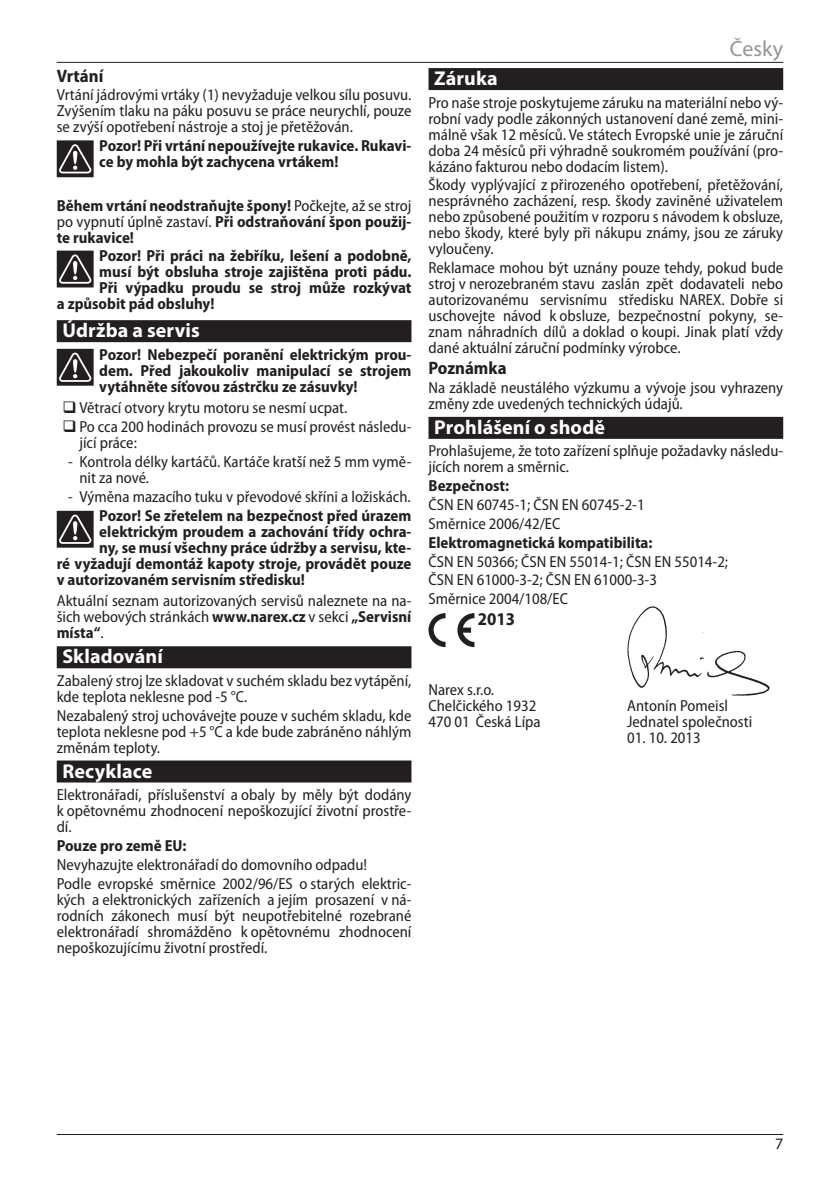
<style>
.page{position:relative;width:840px;height:1191px;background:#fff}
.page>*{position:absolute;margin:0;border:0;box-sizing:border-box;transform-origin:0 0}
.t1{font:22px "Myriad Pro";color:#939598}
.t2{font:700 20px "Myriad Pro";letter-spacing:.005em;color:#fff}
.t3{font:700 semi-condensed 18px "Myriad Pro";color:#231f20}
.t4{font:semi-condensed 16px/16px "Myriad Pro";color:#231f20}
.t5{font:700 semi-condensed 16px/16px "Myriad Pro";color:#231f20;text-align:justify}
.t6{font:16px "Myriad Pro";color:#231f20}
.s1{font-weight:400}
.s2{font-weight:700}
</style>
<div class="page">
<hr style="left:57px;top:62px;width:725px;height:1px;background:#231f20">
<hr style="left:57px;top:1134px;width:725px;height:1px;background:#231f20">
<div style="left:57px;top:320px;width:354px;height:22px;background:#231f20"></div>
<div style="left:57px;top:646px;width:354px;height:22px;background:#231f20"></div>
<div style="left:57px;top:760px;width:354px;height:22px;background:#231f20"></div>
<svg style="left:57px;top:140px;width:37px;height:37px"></svg>
<svg style="left:57px;top:251px;width:37px;height:36px"></svg>
<svg style="left:57px;top:349px;width:37px;height:37px"></svg>
<svg style="left:57px;top:511px;width:37px;height:36px"></svg>
<div style="left:428px;top:68px;width:354px;height:22px;background:#231f20"></div>
<div style="left:428px;top:417px;width:354px;height:22px;background:#231f20"></div>
<svg style="left:428px;top:613px;width:46px;height:34px"></svg>
<img style="left:627px;top:606px;width:141px;height:89px">
<p class="t3" style="left:57px;top:65px;width:48px">Vrtání</p>
<p class="t4" style="left:57px;top:87px;width:356px;text-align:justify">Vrtání jádrovými vrtáky (1) nevyžaduje velkou sílu posuvu.<br>Zvýšením tlaku na páku posuvu se práce neurychlí, pouze se zvýší opotřebení nástroje a stoj je přetěžován.</p>
<p class="t5" style="left:99px;top:138px;width:313px">Pozor! Při vrtání nepoužívejte rukavice. Rukavi&shy;ce by mohla být zachycena vrtákem!</p>
<p class="t5" style="left:57px;top:197px;width:356px">Během vrtání neodstraňujte špony! <span class="s1">Počkejte, až se stroj po vypnutí úplně zastaví.</span> Při odstraňování špon použij&shy;te rukavice!</p>
<p class="t5" style="left:99px;top:248px;width:313px">Pozor! Při práci na žebříku, lešení a podobně,</p>
<p class="t5" style="left:99px;top:264px;width:313px">musí být obsluha stroje zajištěna proti pádu.</p>
<p class="t5" style="left:99px;top:280px;width:313px">Při výpadku proudu se stroj může rozkývat</p>
<p class="t5" style="left:57px;top:296px;width:159px">a způsobit pád obsluhy!</p>
<p class="t2" style="left:62px;top:317px;width:139px">Údržba a servis</p>
<p class="t5" style="left:99px;top:346px;width:313px">Pozor! Nebezpečí poranění elektrickým prou&shy;dem. Před jakoukoliv manipulací se strojem vytáhněte síťovou zástrčku ze zásuvky!</p>
<p class="t4" style="left:79px;top:399px;width:333px;line-height:18.8px">Větrací otvory krytu motoru se nesmí ucpat.<br>Po cca 200 hodinách provozu se musí provést následu-</p>
<p class="t4" style="left:79px;top:435px;width:59px">jící práce:</p>
<p class="t4" style="left:79px;top:454px;width:333px;text-indent:-11px">- Kontrola délky kartáčů. Kartáče kratší než 5 mm vymě&shy;nit za nové.</p>
<p class="t4" style="left:68px;top:489px;width:344px">- Výměna mazacího tuku v převodové skříni a ložiskách.</p>
<p class="t5" style="left:99px;top:507px;width:313px">Pozor! Se zřetelem na bezpečnost před úrazem</p>
<p class="t5" style="left:99px;top:523px;width:313px">elektrickým proudem a zachování třídy ochra-</p>
<p class="t5" style="left:99px;top:539px;width:313px">ny, se musí všechny práce údržby a servisu, kte-</p>
<p class="t5" style="left:57px;top:555px;width:356px">ré vyžadují demontáž kapoty stroje, provádět pouze</p>
<p class="t5" style="left:57px;top:571px;width:250px">v autorizovaném servisním středisku!</p>
<p class="t4" style="left:57px;top:593px;width:356px;text-align:justify">Aktuální seznam autorizovaných servisů naleznete na na&shy;šich webových stránkách <span class="s2">www.narex.cz</span> v sekci <span class="s2">„Servisní místa“</span>.</p>
<p class="t2" style="left:62px;top:643px;width:102px">Skladování</p>
<p class="t4" style="left:57px;top:673px;width:356px">Zabalený stroj lze skladovat v suchém skladu bez vytápění, kde teplota neklesne pod -5 °C.</p>
<p class="t4" style="left:57px;top:707px;width:356px;text-align:justify">Nezabalený stroj uchovávejte pouze v suchém skladu, kde teplota neklesne pod +5 °C a kde bude zabráněno náhlým změnám teploty.</p>
<p class="t2" style="left:62px;top:757px;width:91px">Recyklace</p>
<p class="t4" style="left:57px;top:787px;width:356px;text-align:justify">Elektronářadí, příslušenství a obaly by měly být dodány k opětovnému zhodnocení nepoškozující životní prostře&shy;dí.</p>
<p class="t5" style="left:57px;top:837px;width:131px">Pouze pro země EU:</p>
<p class="t4" style="left:57px;top:855px;width:356px;line-height:18.8px">Nevyhazujte elektronářadí do domovního odpadu!<br>Podle evropské směrnice 2002/96/ES o starých elektric-</p>
<p class="t4" style="left:57px;top:891px;width:356px;text-align:justify">kých a elektronických zařízeních a jejím prosazení v ná&shy;rodních zákonech musí být neupotřebitelné rozebrané elektronářadí shromážděno k opětovnému zhodnocení nepoškozujícímu životní prostředí.</p>
<h1 class="t1" style="left:729px;top:35px;width:55px">Česky</h1>
<p class="t2" style="left:434px;top:65px;width:65px">Záruka</p>
<p class="t4" style="left:428px;top:95px;width:356px;text-align:justify">Pro naše stroje poskytujeme záruku na materiální nebo vý&shy;robní vady podle zákonných ustanovení dané země, mini&shy;málně však 12 měsíců. Ve státech Evropské unie je záruční doba 24 měsíců při výhradně soukromém používání (pro&shy;kázáno fakturou nebo dodacím listem).</p>
<p class="t4" style="left:428px;top:177px;width:356px;text-align:justify">Škody vyplývající z přirozeného opotřebení, přetěžování, nesprávného zacházení, resp. škody zaviněné uživatelem nebo způsobené použitím v rozporu s návodem k obsluze, nebo škody, které byly při nákupu známy, jsou ze záruky vyloučeny.</p>
<p class="t4" style="left:428px;top:260px;width:356px;text-align:justify">Reklamace mohou být uznány pouze tehdy, pokud bude stroj v nerozebraném stavu zaslán zpět dodavateli nebo autorizovanému servisnímu středisku NAREX. Dobře si uschovejte návod k obsluze, bezpečnostní pokyny, se&shy;znam náhradních dílů a doklad o koupi. Jinak platí vždy dané aktuální záruční podmínky výrobce.</p>
<p class="t3" style="left:428px;top:358px;width:80px">Poznámka</p>
<p class="t4" style="left:428px;top:380px;width:356px">Na základě neustálého výzkumu a vývoje jsou vyhrazeny změny zde uvedených technických údajů.</p>
<p class="t2" style="left:434px;top:414px;width:172px">Prohlášení o shodě</p>
<p class="t4" style="left:428px;top:443px;width:356px">Prohlašujeme, že toto zařízení splňuje požadavky následu&shy;jících norem a směrnic.</p>
<p class="t5" style="left:428px;top:478px;width:82px">Bezpečnost:</p>
<p class="t4" style="left:428px;top:495px;width:217px;line-height:18.8px">ČSN EN 60745-1; ČSN EN 60745-2-1<br>Směrnice 2006/42/EC</p>
<p class="t5" style="left:428px;top:534px;width:225px">Elektromagnetická kompatibilita:</p>
<p class="t4" style="left:428px;top:552px;width:301px;line-height:18.8px">ČSN EN 50366; ČSN EN 55014-1; ČSN EN 55014-2;<br>ČSN EN 61000-3-2; ČSN EN 61000-3-3<br>Směrnice 2004/108/EC</p>
<p class="t3" style="left:477px;top:609px;width:39px">2013</p>
<p class="t4" style="left:428px;top:682px;width:109px">Narex s.r.o.<br>Chelčického 1932</p>
<p class="t4" style="left:626px;top:698px;width:102px">Antonín Pomeisl</p>
<p class="t4" style="left:428px;top:714px;width:114px">470 01 Česká Lípa</p>
<p class="t4" style="left:626px;top:714px;width:126px">Jednatel společnosti</p>
<p class="t4" style="left:626px;top:730px;width:75px">01. 10. 2013</p>
<p class="t6" style="left:774px;top:1134px;width:10px">7</p>
</div>
